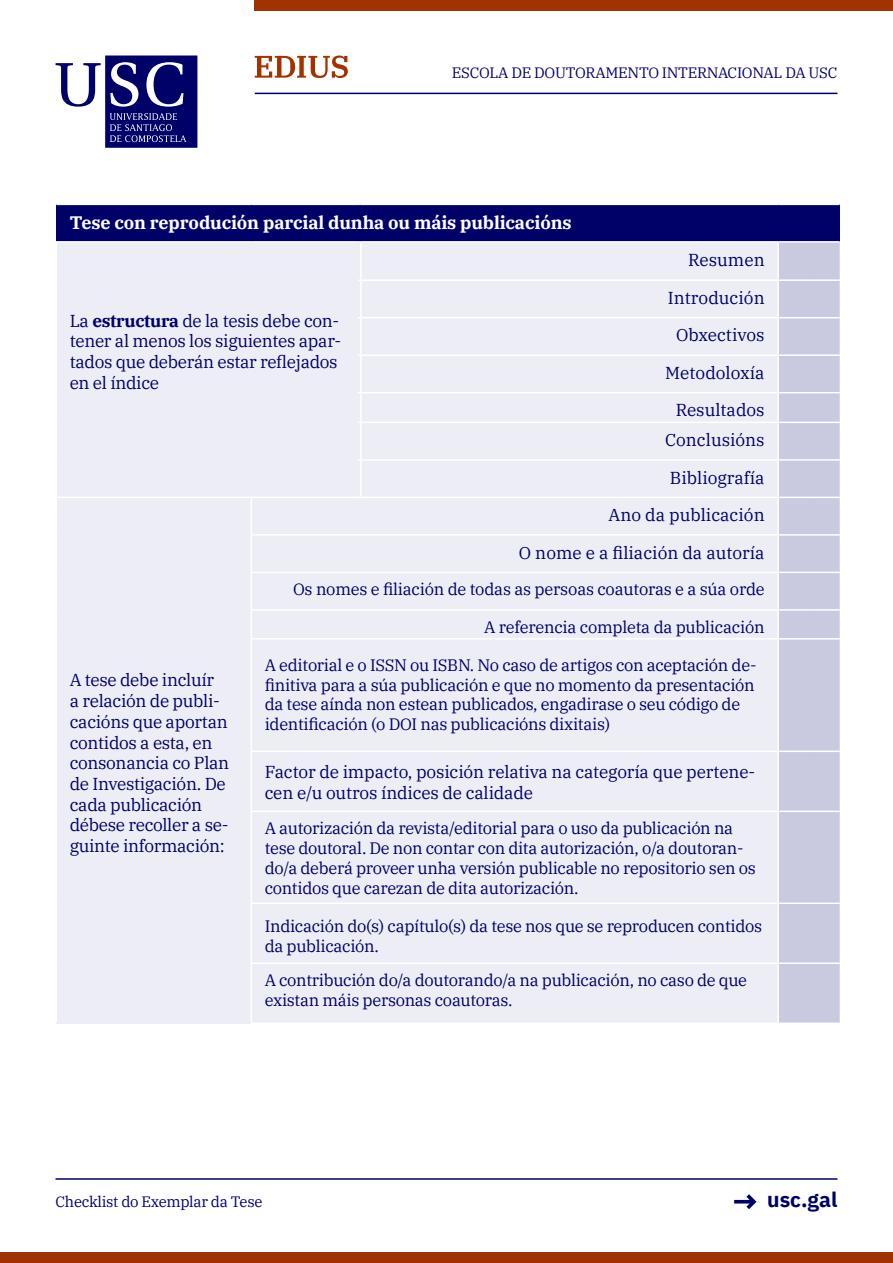
<style>
.page{position:relative;width:893px;height:1263px;background:#fff}
.page>*{position:absolute;margin:0;border:0;box-sizing:border-box;transform-origin:0 0}
.t1{font:700 21px "IBM Plex Sans";color:#000069}
.t2{font:700 18px "IBM Plex Serif";letter-spacing:-.01em;color:#fff}
.t3{font:17.25px/20.7px "IBM Plex Serif";letter-spacing:-.02em;color:#000069}
.t4{font:17.25px/37.5px "IBM Plex Serif";color:#000069;text-align:right}
.t5{font:16.5px/19.8px "IBM Plex Serif";letter-spacing:-.02em;color:#000069}
.t6{font:15px "IBM Plex Serif";letter-spacing:-.02em;color:#000069}
.s1{font-weight:700}
</style>
<div class="page">
<svg style="left:56px;top:56px;width:141px;height:92px"></svg>
<hr style="left:56px;top:1178px;width:781px;height:2px;background:#000069">
<hr style="left:255px;top:93px;width:582px;height:1px;background:#000069">
<div style="left:255px;top:0;width:638px;height:10px;background:#a13300"></div>
<div style="left:0;top:1252px;width:893px;height:11px;background:#a03200"></div>
<svg style="left:734px;top:1194px;width:22px;height:15px"></svg>
<svg style="left:255px;top:56px;width:93px;height:22px"></svg>
<div style="left:56px;top:204px;width:784px;height:38px;background:#000069"></div>
<div style="left:57px;top:243px;width:720px;height:779px;background:#ededf5"></div>
<div style="left:779px;top:243px;width:61px;height:779px;background:#c9c9df"></div>
<hr style="left:56px;top:204px;width:195px;height:1px;background:#fff">
<hr style="left:251px;top:204px;width:107px;height:1px;background:#fff">
<hr style="left:361px;top:204px;width:417px;height:1px;background:#fff">
<hr style="left:778px;top:204px;width:31px;height:1px;background:#fff">
<hr style="left:809px;top:204px;width:31px;height:1px;background:#fff">
<hr style="left:778px;top:241px;width:31px;height:2px;background:#fff">
<hr style="left:809px;top:241px;width:31px;height:2px;background:#fff">
<hr style="left:778px;top:279px;width:31px;height:2px;background:#fff">
<hr style="left:809px;top:279px;width:31px;height:2px;background:#fff">
<hr style="left:778px;top:317px;width:31px;height:1px;background:#fff">
<hr style="left:809px;top:317px;width:31px;height:1px;background:#fff">
<hr style="left:778px;top:354px;width:31px;height:2px;background:#fff">
<hr style="left:809px;top:354px;width:31px;height:2px;background:#fff">
<hr style="left:778px;top:392px;width:31px;height:1px;background:#fff">
<hr style="left:809px;top:392px;width:31px;height:1px;background:#fff">
<hr style="left:778px;top:422px;width:31px;height:1px;background:#fff">
<hr style="left:809px;top:422px;width:31px;height:1px;background:#fff">
<hr style="left:778px;top:459px;width:31px;height:2px;background:#fff">
<hr style="left:809px;top:459px;width:31px;height:2px;background:#fff">
<hr style="left:778px;top:497px;width:31px;height:1px;background:#fff">
<hr style="left:809px;top:497px;width:31px;height:1px;background:#fff">
<hr style="left:778px;top:534px;width:31px;height:2px;background:#fff">
<hr style="left:809px;top:534px;width:31px;height:2px;background:#fff">
<hr style="left:778px;top:572px;width:31px;height:1px;background:#fff">
<hr style="left:809px;top:572px;width:31px;height:1px;background:#fff">
<hr style="left:778px;top:609px;width:31px;height:2px;background:#fff">
<hr style="left:809px;top:609px;width:31px;height:2px;background:#fff">
<hr style="left:778px;top:638px;width:31px;height:1px;background:#fff">
<hr style="left:809px;top:638px;width:31px;height:1px;background:#fff">
<hr style="left:778px;top:750px;width:31px;height:2px;background:#fff">
<hr style="left:809px;top:750px;width:31px;height:2px;background:#fff">
<hr style="left:778px;top:810px;width:31px;height:2px;background:#fff">
<hr style="left:809px;top:810px;width:31px;height:2px;background:#fff">
<hr style="left:778px;top:902px;width:31px;height:2px;background:#fff">
<hr style="left:809px;top:902px;width:31px;height:2px;background:#fff">
<hr style="left:778px;top:962px;width:31px;height:2px;background:#fff">
<hr style="left:809px;top:962px;width:31px;height:2px;background:#fff">
<hr style="left:56px;top:241px;width:195px;height:2px;background:#fff">
<hr style="left:251px;top:241px;width:107px;height:2px;background:#fff">
<hr style="left:361px;top:241px;width:417px;height:2px;background:#fff">
<hr style="left:360px;top:243px;width:2px;height:36px;background:#fff">
<hr style="left:360px;top:281px;width:2px;height:36px;background:#fff">
<hr style="left:360px;top:318px;width:2px;height:36px;background:#fff">
<hr style="left:360px;top:356px;width:2px;height:36px;background:#fff">
<hr style="left:360px;top:393px;width:2px;height:29px;background:#fff">
<hr style="left:360px;top:423px;width:2px;height:36px;background:#fff">
<hr style="left:360px;top:461px;width:2px;height:36px;background:#fff">
<hr style="left:250px;top:498px;width:2px;height:36px;background:#fff">
<hr style="left:250px;top:536px;width:2px;height:36px;background:#fff">
<hr style="left:250px;top:573px;width:2px;height:36px;background:#fff">
<hr style="left:250px;top:611px;width:2px;height:27px;background:#fff">
<hr style="left:361px;top:279px;width:417px;height:2px;background:#fff">
<hr style="left:361px;top:317px;width:417px;height:1px;background:#fff">
<hr style="left:361px;top:354px;width:417px;height:2px;background:#fff">
<hr style="left:361px;top:392px;width:417px;height:1px;background:#fff">
<hr style="left:361px;top:422px;width:417px;height:1px;background:#fff">
<hr style="left:361px;top:459px;width:417px;height:2px;background:#fff">
<hr style="left:251px;top:497px;width:107px;height:1px;background:#fff">
<hr style="left:361px;top:497px;width:417px;height:1px;background:#fff">
<hr style="left:250px;top:534px;width:108px;height:2px;background:#fff">
<hr style="left:361px;top:534px;width:417px;height:2px;background:#fff">
<hr style="left:250px;top:572px;width:108px;height:1px;background:#fff">
<hr style="left:361px;top:572px;width:417px;height:1px;background:#fff">
<hr style="left:250px;top:609px;width:108px;height:2px;background:#fff">
<hr style="left:361px;top:609px;width:417px;height:2px;background:#fff">
<hr style="left:250px;top:638px;width:108px;height:1px;background:#fff">
<hr style="left:361px;top:638px;width:417px;height:1px;background:#fff">
<hr style="left:250px;top:750px;width:108px;height:2px;background:#fff">
<hr style="left:361px;top:750px;width:417px;height:2px;background:#fff">
<hr style="left:250px;top:810px;width:108px;height:2px;background:#fff">
<hr style="left:361px;top:810px;width:417px;height:2px;background:#fff">
<hr style="left:250px;top:902px;width:108px;height:2px;background:#fff">
<hr style="left:361px;top:902px;width:417px;height:2px;background:#fff">
<hr style="left:250px;top:962px;width:108px;height:2px;background:#fff">
<hr style="left:361px;top:962px;width:417px;height:2px;background:#fff">
<hr style="left:250px;top:639px;width:2px;height:111px;background:#fff">
<hr style="left:250px;top:752px;width:2px;height:58px;background:#fff">
<hr style="left:250px;top:812px;width:2px;height:90px;background:#fff">
<hr style="left:250px;top:904px;width:2px;height:58px;background:#fff">
<hr style="left:250px;top:964px;width:2px;height:58px;background:#fff">
<hr style="left:56px;top:1022px;width:194px;height:2px;background:#ededf5">
<hr style="left:56px;top:497px;width:195px;height:1px;background:#fff">
<p class="t6" style="left:452px;top:61px;width:387px">ESCOLA DE DOUTORAMENTO INTERNACIONAL DA USC</p>
<p class="t2" style="left:70px;top:208px;width:503px">Tese con reprodución parcial dunha ou máis publicacións</p>
<p class="t3" style="left:70px;top:309px;width:273px">La <span class="s1">estructura</span> de la tesis debe con&shy;tener al menos los siguientes apar&shy;tados que deberán estar reflejados en el índice</p>
<p class="t4" style="left:688px;top:239px;width:78px">Resumen</p>
<p class="t4" style="left:665px;top:278px;width:101px">Introdución<br>Obxectivos<br>Metodoloxía<br>Resultados</p>
<p class="t4" style="left:665px;top:420px;width:101px;text-align:left">Conclusións<br>Bibliografía</p>
<p class="t3" style="left:70px;top:668px;width:161px">A tese debe incluír<br>a relación de publi&shy;cacións que aportan contidos a esta, en consonancia co Plan de Investigación. De cada publicación débese recoller a se&shy;guinte información:</p>
<p class="t4" style="left:519px;top:495px;width:247px">Ano da publicación<br>O nome e a filiación da autoría</p>
<p class="t5" style="left:293px;top:578px;width:473px">Os nomes e filiación de todas as persoas coautoras e a súa orde</p>
<p class="t5" style="left:484px;top:616px;width:282px">A referencia completa da publicación</p>
<p class="t5" style="left:265px;top:654px;width:493px">A editorial e o ISSN ou ISBN. No caso de artigos con aceptación de&shy;finitiva para a súa publicación e que no momento da presentación da tese aínda non estean publicados, engadirase o seu código de identificación (o DOI nas publicacións dixitais)</p>
<p class="t3" style="left:265px;top:760px;width:492px">Factor de impacto, posición relativa na categoría que pertene&shy;cen e/u outros índices de calidade</p>
<p class="t5" style="left:265px;top:817px;width:493px">A autorización da revista/editorial para o uso da publicación na tese doutoral. De non contar con dita autorización, o/a doutoran&shy;do/a deberá proveer unha versión publicable no repositorio sen os contidos que carezan de dita autorización.</p>
<p class="t5" style="left:265px;top:915px;width:499px">Indicación do(s) capítulo(s) da tese nos que se reproducen contidos da publicación.</p>
<p class="t5" style="left:265px;top:969px;width:484px">A contribución do/a doutorando/a na publicación, no caso de que existan máis personas coautoras.</p>
<p class="t6" style="left:56px;top:1190px;width:208px">Checklist do Exemplar da Tese</p>
<p class="t1" style="left:767px;top:1183px;width:72px">usc.gal</p>
</div>
